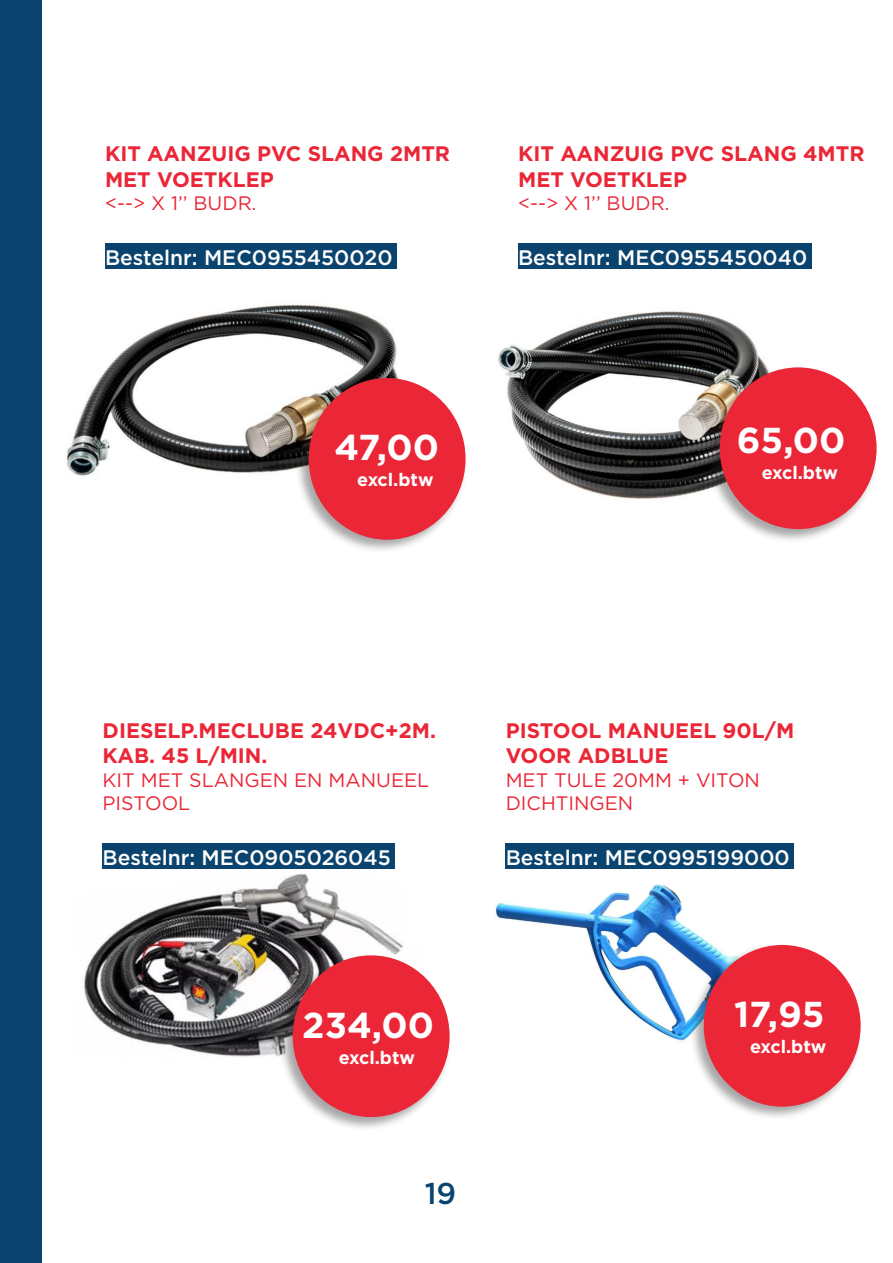
<style>
.page{position:relative;width:893px;height:1263px;background:#fff}
.page>*{position:absolute;margin:0;border:0;box-sizing:border-box;transform-origin:0 0}
.Prijs{font:700 36px "Gotham";color:#fff}
.t1{font:500 30px "Gotham";color:#0b436f}
.Omschrijving_1{font:700 21px/25.2px "Gotham";color:#eb2636}
.Bestelnummer{font:500 21px "Gotham";color:#fff}
.Omschrijving_1-2{font:19.5px/23.4px "Gotham";color:#eb2636}
.price{font:700 18px "Gotham";color:#fff}
</style>
<div class="page">
<div style="left:0;top:0;width:42px;height:1263px;background:#0b436f"></div>
<img style="left:66px;top:304px;width:332px;height:172px">
<img style="left:498px;top:311px;width:268px;height:188px">
<img style="left:84px;top:874px;width:320px;height:183px">
<img style="left:495px;top:867px;width:214px;height:174px">
<div style="left:105px;top:244px;width:292px;height:25px;background:#0b436f"></div>
<div style="left:518px;top:244px;width:294px;height:25px;background:#0b436f"></div>
<div style="left:103px;top:844px;width:292px;height:25px;background:#0b436f"></div>
<div style="left:506px;top:844px;width:288px;height:25px;background:#0b436f"></div>
<div style="left:294px;top:376px;width:174px;height:178px;background:#231f20;opacity:.4"></div>
<div style="left:309px;top:378px;width:157px;height:162px;background:#eb2636;border-radius:50%"></div>
<div style="left:705px;top:365px;width:174px;height:178px;background:#231f20;opacity:.4"></div>
<div style="left:720px;top:367px;width:157px;height:162px;background:#eb2636;border-radius:50%"></div>
<div style="left:689px;top:943px;width:174px;height:178px;background:#231f20;opacity:.4"></div>
<div style="left:704px;top:945px;width:157px;height:162px;background:#eb2636;border-radius:50%"></div>
<div style="left:278px;top:953px;width:174px;height:178px;background:#231f20;opacity:.4"></div>
<div style="left:293px;top:955px;width:157px;height:162px;background:#eb2636;border-radius:50%"></div>
<p class="Omschrijving_1" style="left:105px;top:141px;width:347px">KIT AANZUIG PVC SLANG 2MTR<br>MET VOETKLEP</p>
<p class="Omschrijving_1-2" style="left:105px;top:191px;width:153px">&lt;--&gt; X 1’’ BUDR.</p>
<p class="Bestelnummer" style="left:105px;top:243px;width:289px">Bestelnr: MEC0955450020</p>
<p class="Prijs" style="left:334px;top:424px;width:106px">47,00</p>
<p class="price" style="left:357px;top:468px;width:78px">excl.btw</p>
<p class="Omschrijving_1" style="left:518px;top:141px;width:348px">KIT AANZUIG PVC SLANG 4MTR<br>MET VOETKLEP</p>
<p class="Omschrijving_1-2" style="left:518px;top:191px;width:153px">&lt;--&gt; X 1’’ BUDR.</p>
<p class="Bestelnummer" style="left:518px;top:243px;width:291px">Bestelnr: MEC0955450040</p>
<p class="Prijs" style="left:737px;top:416px;width:110px">65,00</p>
<p class="price" style="left:762px;top:461px;width:78px">excl.btw</p>
<p class="Omschrijving_1" style="left:103px;top:718px;width:335px">DIESELP.MECLUBE 24VDC+2M.<br>KAB. 45 L/MIN.</p>
<p class="Omschrijving_1-2" style="left:103px;top:768px;width:328px">KIT MET SLANGEN EN MANUEEL<br>PISTOOL</p>
<p class="Bestelnummer" style="left:103px;top:843px;width:290px">Bestelnr: MEC0905026045</p>
<p class="Omschrijving_1" style="left:506px;top:718px;width:290px">PISTOOL MANUEEL 90L/M<br>VOOR ADBLUE</p>
<p class="Omschrijving_1-2" style="left:506px;top:768px;width:256px">MET TULE 20MM + VITON<br>DICHTINGEN</p>
<p class="Bestelnummer" style="left:506px;top:843px;width:286px">Bestelnr: MEC0995199000</p>
<p class="Prijs" style="left:302px;top:1001px;width:133px">234,00</p>
<p class="price" style="left:339px;top:1045px;width:78px">excl.btw</p>
<h2 class="t1" style="left:425px;top:1174px;width:33px">19</h2>
<p class="Prijs" style="left:734px;top:991px;width:92px">17,95</p>
<p class="price" style="left:750px;top:1035px;width:78px">excl.btw</p>
</div>
